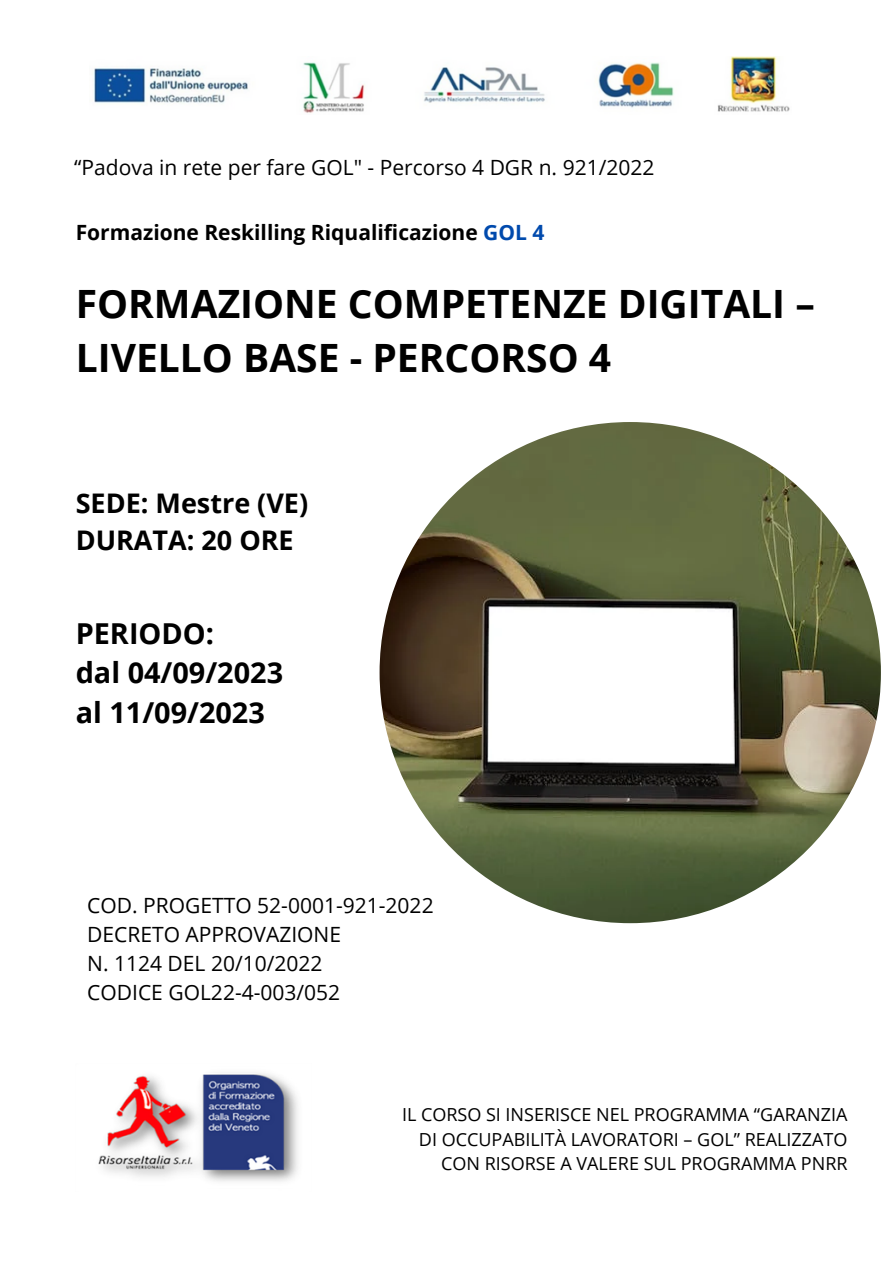
<style>
.page{position:relative;width:894px;height:1264px;background:#fff}
.page>*{position:absolute;margin:0;border:0;box-sizing:border-box;transform-origin:0 0}
.t1{font:700 39px/54px "Open Sans";color:#000}
.t2{font:700 28.8px "Open Sans";color:#000}
.t3{font:700 27px "Open Sans";color:#000}
.t4{font:21px "Open Sans";color:#000}
.t5{font:700 21px "Open Sans";color:#000}
.t6{font:18px/24.8px "Open Sans";color:#000;text-align:right}
.s1{color:#004aad}
</style>
<div class="page">
<img style="left:93px;top:56px;width:697px;height:57px">
<img style="left:379px;top:422px;width:501px;height:501px;border-radius:50%">
<img style="left:98px;top:1073px;width:200px;height:109px">
<p class="t4" style="left:74px;top:152px;width:581px">“Padova in rete per fare GOL" - Percorso 4 DGR n. 921/2022</p>
<p class="t5" style="left:76px;top:218px;width:470px">Formazione Reskilling Riqualificazione <span class="s1">GOL 4</span></p>
<p class="t1" style="left:76px;top:276px;width:740px">FORMAZIONE COMPETENZE DIGITALI –<br>LIVELLO BASE - PERCORSO 4</p>
<p class="t3" style="left:76px;top:484px;width:234px">SEDE: Mestre (VE)</p>
<p class="t3" style="left:76px;top:521px;width:219px">DURATA: 20 ORE</p>
<p class="t2" style="left:76px;top:613px;width:140px">PERIODO:</p>
<p class="t2" style="left:76px;top:652px;width:209px">dal 04/09/2023</p>
<p class="t2" style="left:76px;top:692px;width:190px">al 11/09/2023</p>
<p class="t4" style="left:87px;top:890px;width:348px">COD. PROGETTO 52-0001-921-2022</p>
<p class="t4" style="left:87px;top:919px;width:255px">DECRETO APPROVAZIONE</p>
<p class="t4" style="left:87px;top:948px;width:237px">N. 1124 DEL 20/10/2022</p>
<p class="t4" style="left:87px;top:978px;width:254px">CODICE GOL22-4-003/052</p>
<p class="t6" style="left:402px;top:1101px;width:447px">IL CORSO SI INSERISCE NEL PROGRAMMA “GARANZIA<br>DI OCCUPABILITÀ LAVORATORI – GOL” REALIZZATO<br>CON RISORSE A VALERE SUL PROGRAMMA PNRR</p>
</div>
